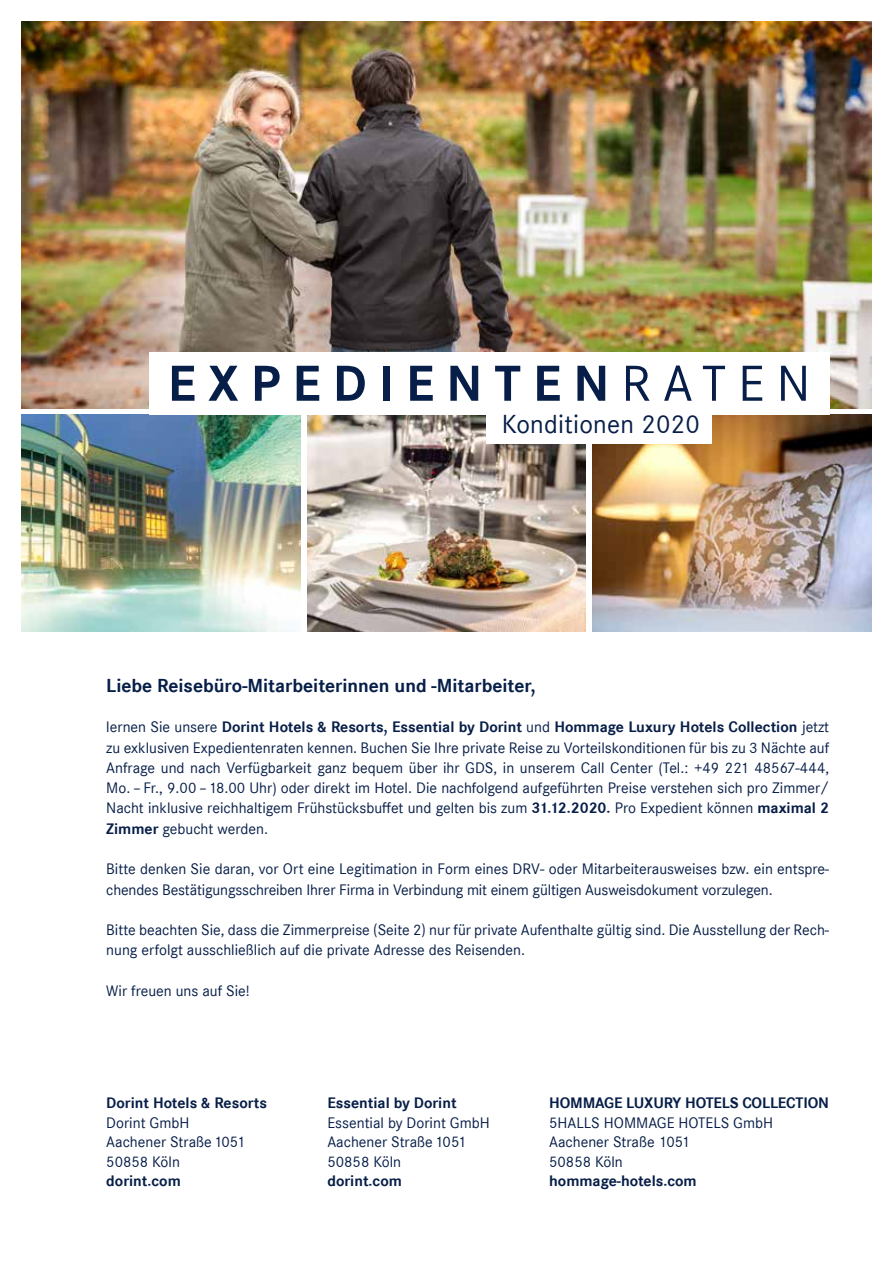
<style>
.page{position:relative;width:893px;height:1263px;background:#fff}
.page>*{position:absolute;margin:0;border:0;box-sizing:border-box;transform-origin:0 0}
.t1{font:700 52.5px "Corporate S";letter-spacing:.23em;color:#071e48}
.t2{font:27px "Corporate S";letter-spacing:.01em;color:#071e48}
.t3{font:700 19.5px "Corporate S";color:#071e48}
.t4{font:15.75px/20.2px "Corporate S";color:#071e48}
.t5{font:700 15.75px "Corporate S";color:#071e48}
.s1{font-weight:400}
.s2{font-weight:700}
</style>
<div class="page">
<img style="left:592px;top:415px;width:280px;height:216px">
<img style="left:307px;top:415px;width:279px;height:216px">
<img style="left:21px;top:415px;width:280px;height:216px">
<img style="left:21px;top:21px;width:851px;height:387px">
<div style="left:149px;top:353px;width:680px;height:62px;background:#fff"></div>
<div style="left:486px;top:405px;width:225px;height:38px;background:#fff"></div>
<h1 class="t1" style="left:168px;top:353px;width:644px">EXPEDIENTEN<span class="s1">RATEN</span></h1>
<h2 class="t2" style="left:502px;top:408px;width:199px">Konditionen 2020</h2>
<p class="t3" style="left:106px;top:674px;width:431px">Liebe Reisebüro-Mitarbeiterinnen und -Mitarbeiter,</p>
<p class="t4" style="left:106px;top:717px;width:724px;text-align:justify">lernen Sie unsere <span class="s2">Dorint Hotels &amp; Resorts, Essential by Dorint</span> und <span class="s2">Hommage Luxury Hotels Collection</span> jetzt zu exklusiven Expedientenraten kennen. Buchen Sie Ihre private Reise zu Vorteilskonditionen für bis zu 3 Nächte auf Anfrage und nach Verfügbarkeit ganz bequem über ihr GDS, in unserem Call Center (Tel.: +49 221 48567-444, Mo. – Fr., 9.00 –18.00 Uhr) oder direkt im Hotel. Die nachfolgend aufgeführten Preise verstehen sich pro Zimmer/ Nacht inklusive reichhaltigem Frühstücksbuffet und gelten bis zum <span class="s2">31.12.2020.</span> Pro Expedient können <span class="s2">maximal 2<br>Zimmer</span> gebucht werden.</p>
<p class="t4" style="left:106px;top:859px;width:724px">Bitte denken Sie daran, vor Ort eine Legitimation in Form eines DRV- oder Mitarbeiterausweises bzw. ein entspre&shy;chendes Bestätigungsschreiben Ihrer Firma in Verbindung mit einem gültigen Ausweisdokument vorzulegen.</p>
<p class="t4" style="left:106px;top:920px;width:724px">Bitte beachten Sie, dass die Zimmerpreise (Seite 2) nur für private Aufenthalte gültig sind. Die Ausstellung der Rech&shy;nung erfolgt ausschließlich auf die private Adresse des Reisenden.</p>
<p class="t4" style="left:106px;top:980px;width:145px">Wir freuen uns auf Sie!</p>
<p class="t5" style="left:106px;top:1094px;width:162px">Dorint Hotels &amp; Resorts</p>
<p class="t4" style="left:106px;top:1113px;width:140px;line-height:19.5px">Dorint GmbH<br>Aachener Straße1051<br>50858 Köln</p>
<p class="t5" style="left:106px;top:1172px;width:76px">dorint.com</p>
<p class="t5" style="left:327px;top:1094px;width:131px">Essential by Dorint</p>
<p class="t4" style="left:327px;top:1113px;width:164px;line-height:19.5px">Essential by Dorint GmbH<br>Aachener Straße1051<br>50858 Köln</p>
<p class="t5" style="left:327px;top:1172px;width:76px">dorint.com</p>
<p class="t5" style="left:549px;top:1094px;width:281px">HOMMAGE LUXURY HOTELS COLLECTION</p>
<p class="t4" style="left:549px;top:1113px;width:225px;line-height:19.5px">5HALLS HOMMAGE HOTELS GmbH<br>Aachener Straße 1051<br>50858 Köln</p>
<p class="t5" style="left:549px;top:1172px;width:149px">hommage-hotels.com</p>
</div>
